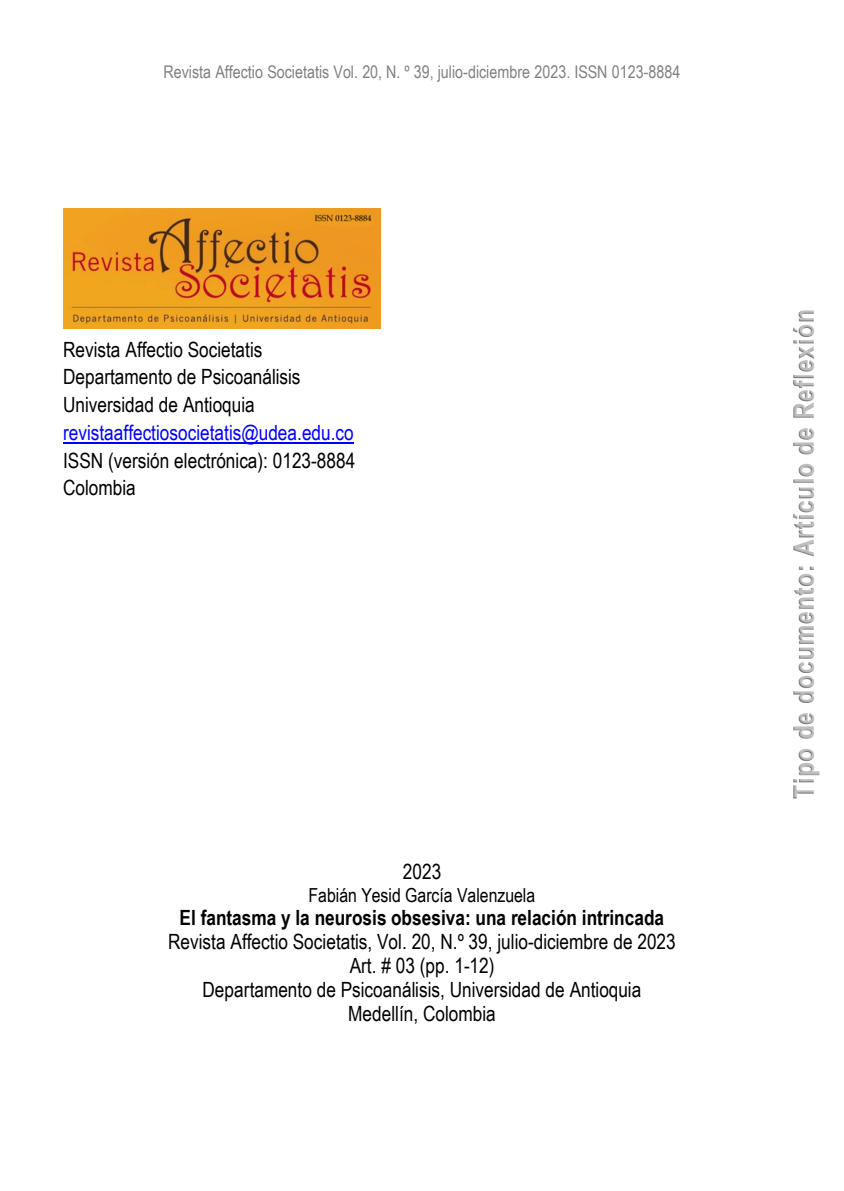
<style>
.page{position:relative;width:844px;height:1191px;background:#fff}
.page>*{position:absolute;margin:0;border:0;box-sizing:border-box;transform-origin:0 0}
.t1{font:700 28px "Arial Narrow";letter-spacing:.035em;color:#bfbfbf}
.t2{font:21px "Arial Narrow";color:#000}
.t3{font:700 21px "Arial Narrow";color:#000}
.t4{font:21px "Arial Narrow";color:#00f}
.t5{font:19.25px "Arial Narrow";color:#000}
.t6{font:17.5px "Arial Narrow";color:#808080}
</style>
<div class="page">
<hr style="left:63px;top:442px;width:290px;height:2px;background:#00f">
<img style="left:793px;top:311px;width:27px;height:488px">
<img style="left:63px;top:209px;width:318px;height:119px">
<p class="t6" style="left:163px;top:59px;width:518px">Revista Affectio Societatis Vol. 20, N. º 39, julio-diciembre 2023. ISSN 0123-8884</p>
<p class="t2" style="left:63px;top:334px;width:201px">Revista Affectio Societatis</p>
<p class="t2" style="left:63px;top:361px;width:239px">Departamento de Psicoanálisis</p>
<p class="t2" style="left:63px;top:389px;width:193px">Universidad de Antioquia</p>
<p class="t4" style="left:63px;top:417px;width:292px">revistaaffectiosocietatis@udea.edu.co</p>
<p class="t2" style="left:63px;top:445px;width:294px">ISSN (versión electrónica): 0123-8884</p>
<p class="t2" style="left:63px;top:472px;width:74px">Colombia</p>
<p class="t2" style="left:403px;top:856px;width:40px">2023</p>
<p class="t5" style="left:308px;top:880px;width:228px">Fabián Yesid García Valenzuela</p>
<p class="t3" style="left:179px;top:901px;width:486px">El fantasma y la neurosis obsesiva: una relación intrincada</p>
<p class="t2" style="left:168px;top:926px;width:509px">Revista Affectio Societatis, Vol. 20, N.º 39, julio-diciembre de 2023</p>
<p class="t2" style="left:349px;top:950px;width:146px">Art. # 03 (pp. 1-12)</p>
<p class="t2" style="left:202px;top:974px;width:440px">Departamento de Psicoanálisis, Universidad de Antioquia</p>
<p class="t2" style="left:348px;top:998px;width:149px">Medellín, Colombia</p>
<p class="t1" style="left:782px;top:798px;width:491px;rotate:-90deg">Tipo de documento: Artículo de Reflexión</p>
</div>
